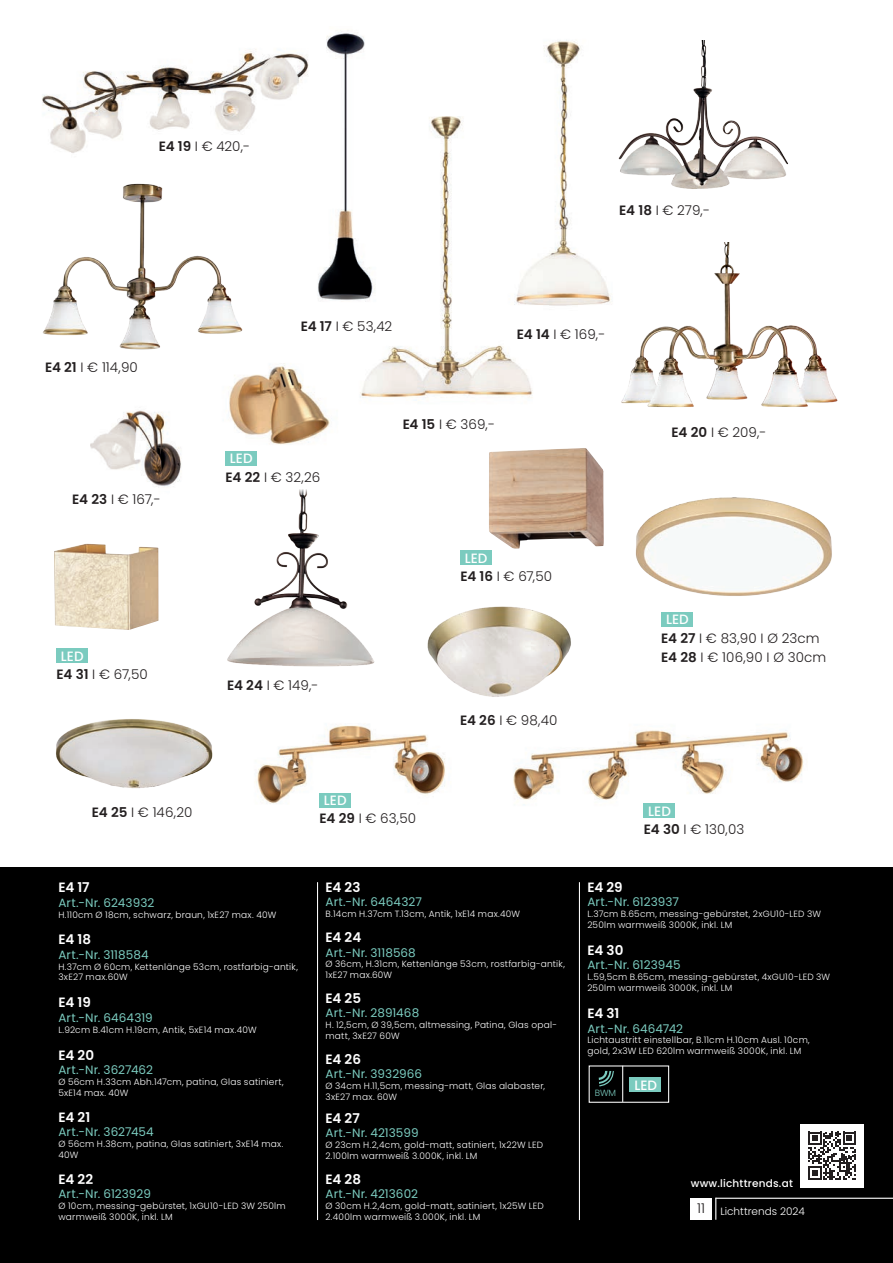
<style>
.page{position:relative;width:893px;height:1263px;background:#fff}
.page>*{position:absolute;margin:0;border:0;box-sizing:border-box;transform-origin:0 0}
.t1{font:300 13.5px/18.8px "Poppins";letter-spacing:.005em;color:#231f20}
.t2{font:600 13.5px "Poppins";letter-spacing:-.015em;color:#fff}
.t3{font:500 13.5px "Poppins";color:#fff}
.t4{font:12px "Poppins";letter-spacing:.005em;color:#7bcbbf}
.t5{font:500 10.5px "Poppins";letter-spacing:.02em;color:#fff}
.t6{font:300 10.5px "Poppins";color:#fff}
.t7{font:300 9px/10.8px "Poppins";letter-spacing:.025em;color:#fff}
.t8{font:300 9px "Poppins";color:#7bcbbf}
.s1{font-weight:600}
.s2{font-size:13.5px;color:#231f20}
</style>
<div class="page">
<div style="left:0;top:867px;width:893px;height:101px;background:#000"></div>
<div style="left:0;top:940px;width:893px;height:323px;background:#000"></div>
<div style="left:691px;top:1198px;width:21px;height:22px;background:#fff"></div>
<hr style="left:715px;top:1198px;width:178px;height:1px;background:#fff">
<svg style="left:715px;top:1198px;width:1px;height:22px"></svg>
<div style="left:800px;top:1124px;width:64px;height:63px;background:#fff"></div>
<svg style="left:808px;top:1131px;width:48px;height:48px"></svg>
<img style="left:360px;top:117px;width:173px;height:281px">
<img style="left:499px;top:40px;width:112px;height:296px">
<img style="left:513px;top:730px;width:291px;height:85px">
<img style="left:255px;top:725px;width:190px;height:83px">
<img style="left:225px;top:363px;width:105px;height:103px">
<svg style="left:225px;top:451px;width:32px;height:14px"></svg>
<svg style="left:56px;top:649px;width:32px;height:14px"></svg>
<svg style="left:460px;top:551px;width:32px;height:14px"></svg>
<svg style="left:319px;top:793px;width:32px;height:14px"></svg>
<svg style="left:644px;top:804px;width:31px;height:14px"></svg>
<svg style="left:661px;top:612px;width:32px;height:15px"></svg>
<hr style="left:317px;top:882px;width:1px;height:338px;background:#fff">
<hr style="left:579px;top:882px;width:1px;height:338px;background:#fff">
<img style="left:605px;top:41px;width:183px;height:163px">
<img style="left:621px;top:242px;width:217px;height:166px">
<img style="left:42px;top:183px;width:201px;height:167px">
<img style="left:227px;top:489px;width:148px;height:178px">
<img style="left:56px;top:719px;width:157px;height:69px">
<img style="left:427px;top:606px;width:144px;height:91px">
<img style="left:635px;top:497px;width:197px;height:99px">
<svg style="left:630px;top:1078px;width:31px;height:14px"></svg>
<div style="left:589px;top:1065px;width:80px;height:38px;border:1px solid #fff"></div>
<hr style="left:622px;top:1066px;width:1px;height:36px;background:#fff">
<svg style="left:599px;top:1071px;width:15px;height:15px"></svg>
<img style="left:489px;top:448px;width:115px;height:101px">
<img style="left:318px;top:30px;width:64px;height:277px">
<img style="left:42px;top:30px;width:283px;height:136px">
<img style="left:90px;top:410px;width:91px;height:77px">
<img style="left:54px;top:544px;width:104px;height:86px">
<h1 class="t1" style="left:159px;top:137px;width:93px"><span class="s1">E4 19</span> I € 420,-</h1>
<h1 class="t1" style="left:619px;top:201px;width:92px"><span class="s1">E4 18</span> I € 279,-</h1>
<h1 class="t1" style="left:45px;top:358px;width:94px"><span class="s1">E4 21</span> I € 114,90</h1>
<h1 class="t1" style="left:72px;top:490px;width:90px"><span class="s1">E4 23</span> I € 167,-</h1>
<h1 class="t3" style="left:61px;top:648px;width:24px">LED</h1>
<h1 class="t1" style="left:57px;top:665px;width:93px"><span class="s1">E4 31</span> I € 67,50</h1>
<h1 class="t1" style="left:92px;top:803px;width:102px"><span class="s1">E4 25</span> I € 146,20</h1>
<h1 class="t1" style="left:301px;top:317px;width:93px"><span class="s1">E4 17</span> I € 53,42</h1>
<h1 class="t1" style="left:517px;top:325px;width:90px"><span class="s1">E4 14</span> I € 169,-</h1>
<h1 class="t3" style="left:230px;top:451px;width:24px">LED</h1>
<h1 class="t1" style="left:226px;top:468px;width:96px"><span class="s1">E4 22</span> I € 32,26</h1>
<h1 class="t1" style="left:403px;top:415px;width:94px"><span class="s1">E4 15</span> I € 369,-</h1>
<h1 class="t3" style="left:465px;top:550px;width:24px">LED</h1>
<h1 class="t1" style="left:460px;top:567px;width:93px"><span class="s1">E4 16</span> I € 67,50</h1>
<h1 class="t1" style="left:227px;top:676px;width:93px"><span class="s1">E4 24</span> I € 149,-</h1>
<h1 class="t3" style="left:324px;top:792px;width:24px">LED</h1>
<h1 class="t1" style="left:460px;top:711px;width:99px"><span class="s1">E4 26</span> I € 98,40</h1>
<h1 class="t1" style="left:320px;top:809px;width:98px"><span class="s1">E4 29</span> I € 63,50</h1>
<h1 class="t1" style="left:672px;top:423px;width:97px"><span class="s1">E4 20</span> I € 209,-</h1>
<h1 class="t3" style="left:666px;top:612px;width:24px">LED</h1>
<h1 class="t1" style="left:661px;top:629px;width:167px"><span class="s1">E4 27</span> I € 83,90 I Ø 23cm<br><span class="s1">E4 28</span> I € 106,90 I Ø 30cm</h1>
<h1 class="t3" style="left:648px;top:803px;width:24px">LED</h1>
<h1 class="t1" style="left:644px;top:820px;width:102px"><span class="s1">E4 30</span> I € 130,03</h1>
<h1 class="t2" style="left:58px;top:880px;width:33px">E4 17</h1>
<h2 class="t4" style="left:58px;top:895px;width:97px">Art.-Nr. 6243932</h2>
<p class="t7" style="left:58px;top:909px;width:219px">H.110cm Ø 18cm, schwarz, braun, 1xE27 max. 40W</p>
<h1 class="t2" style="left:58px;top:932px;width:34px">E4 18</h1>
<h2 class="t4" style="left:58px;top:948px;width:92px">Art.-Nr. 3118584</h2>
<p class="t7" style="left:58px;top:961px;width:241px">H.37cm Ø 60cm, Kettenlänge 53cm, rostfarbig-antik,<br>3xE27 max.60W</p>
<h1 class="t2" style="left:58px;top:995px;width:34px">E4 19</h1>
<h2 class="t4" style="left:58px;top:1011px;width:96px">Art.-Nr. 6464319</h2>
<p class="t7" style="left:58px;top:1024px;width:200px">L.92cm B.41cm H.19cm, Antik, 5xE14 max.40W</p>
<h1 class="t2" style="left:58px;top:1047px;width:37px">E4 20</h1>
<h2 class="t4" style="left:58px;top:1063px;width:96px">Art.-Nr. 3627462</h2>
<p class="t7" style="left:58px;top:1077px;width:227px">Ø 56cm H.33cm Abh.147cm, patina, Glas satiniert,<br>5xE14 max. 40W</p>
<h1 class="t2" style="left:58px;top:1109px;width:33px">E4 21</h1>
<h2 class="t4" style="left:58px;top:1125px;width:97px">Art.-Nr. 3627454</h2>
<p class="t7" style="left:58px;top:1138px;width:226px">Ø 56cm H.38cm, patina, Glas satiniert, 3xE14 max.<br>40W</p>
<h1 class="t2" style="left:58px;top:1171px;width:36px">E4 22</h1>
<h2 class="t4" style="left:58px;top:1187px;width:94px">Art.-Nr. 6123929</h2>
<p class="t7" style="left:58px;top:1201px;width:229px">Ø 10cm, messing-gebürstet, 1xGU10-LED 3W 250lm warmweiß 3000K, inkl. LM</p>
<h1 class="t2" style="left:325px;top:879px;width:37px">E4 23</h1>
<h2 class="t4" style="left:325px;top:895px;width:98px">Art.-Nr. 6464327</h2>
<p class="t7" style="left:325px;top:909px;width:196px">B.14cm H.37cm T.13cm, Antik, 1xE14 max.40W</p>
<h1 class="t2" style="left:325px;top:930px;width:37px">E4 24</h1>
<h2 class="t4" style="left:325px;top:945px;width:92px">Art.-Nr. 3118568</h2>
<p class="t7" style="left:325px;top:959px;width:241px">Ø 36cm, H.31cm, Kettenlänge 53cm, rostfarbig-antik,<br>1xE27 max.60W</p>
<h1 class="t2" style="left:325px;top:990px;width:37px">E4 25</h1>
<h2 class="t4" style="left:325px;top:1006px;width:95px">Art.-Nr. 2891468</h2>
<p class="t7" style="left:325px;top:1019px;width:233px">H. 12,5cm, Ø 39,5cm, altmessing, Patina, Glas opal&shy;matt, 3xE27 60W</p>
<h1 class="t2" style="left:325px;top:1051px;width:37px">E4 26</h1>
<h2 class="t4" style="left:325px;top:1067px;width:98px">Art.-Nr. 3932966</h2>
<p class="t7" style="left:325px;top:1080px;width:221px">Ø 34cm H.11,5cm, messing-matt, Glas alabaster,<br>3xE27 max. 60W</p>
<h1 class="t2" style="left:325px;top:1110px;width:36px">E4 27</h1>
<h2 class="t4" style="left:325px;top:1126px;width:95px">Art.-Nr. 4213599</h2>
<p class="t7" style="left:325px;top:1140px;width:219px">Ø 23cm H.2,4cm, gold-matt, satiniert, 1x22W LED<br>2.100lm warmweiß 3.000K, inkl. LM</p>
<h1 class="t2" style="left:325px;top:1171px;width:37px">E4 28</h1>
<h2 class="t4" style="left:325px;top:1187px;width:94px">Art.-Nr. 4213602</h2>
<p class="t7" style="left:325px;top:1200px;width:220px">Ø 30cm H.2,4cm, gold-matt, satiniert, 1x25W LED<br>2.400lm warmweiß 3.000K, inkl. LM</p>
<h1 class="t2" style="left:587px;top:879px;width:37px">E4 29</h1>
<h2 class="t4" style="left:587px;top:895px;width:93px">Art.-Nr. 6123937</h2>
<p class="t7" style="left:587px;top:909px;width:235px">L.37cm B.65cm, messing-gebürstet, 2xGU10-LED 3W<br>250lm warmweiß 3000K, inkl. LM</p>
<h1 class="t2" style="left:587px;top:942px;width:38px">E4 30</h1>
<h2 class="t4" style="left:587px;top:958px;width:95px">Art.-Nr. 6123945</h2>
<p class="t7" style="left:587px;top:972px;width:244px">L.59,5cm B.65cm, messing-gebürstet, 4xGU10-LED 3W<br>250lm warmweiß 3000K, inkl. LM</p>
<h1 class="t2" style="left:587px;top:1005px;width:34px">E4 31</h1>
<h2 class="t4" style="left:587px;top:1021px;width:97px">Art.-Nr. 6464742</h2>
<p class="t7" style="left:587px;top:1035px;width:224px">Lichtaustritt einstellbar, B.11cm H.10cm Ausl. 10cm, gold, 2x3W LED 620lm warmweiß 3000K, inkl. LM</p>
<p class="t8" style="left:595px;top:1088px;width:23px">BWM</p>
<h1 class="t3" style="left:634px;top:1077px;width:24px">LED</h1>
<p class="t5" style="left:691px;top:1177px;width:104px">www.lichttrends.at</p>
<p class="t6" style="left:697px;top:1205px;width:109px"><span class="s2">11</span> Lichttrends 2024</p>
</div>
